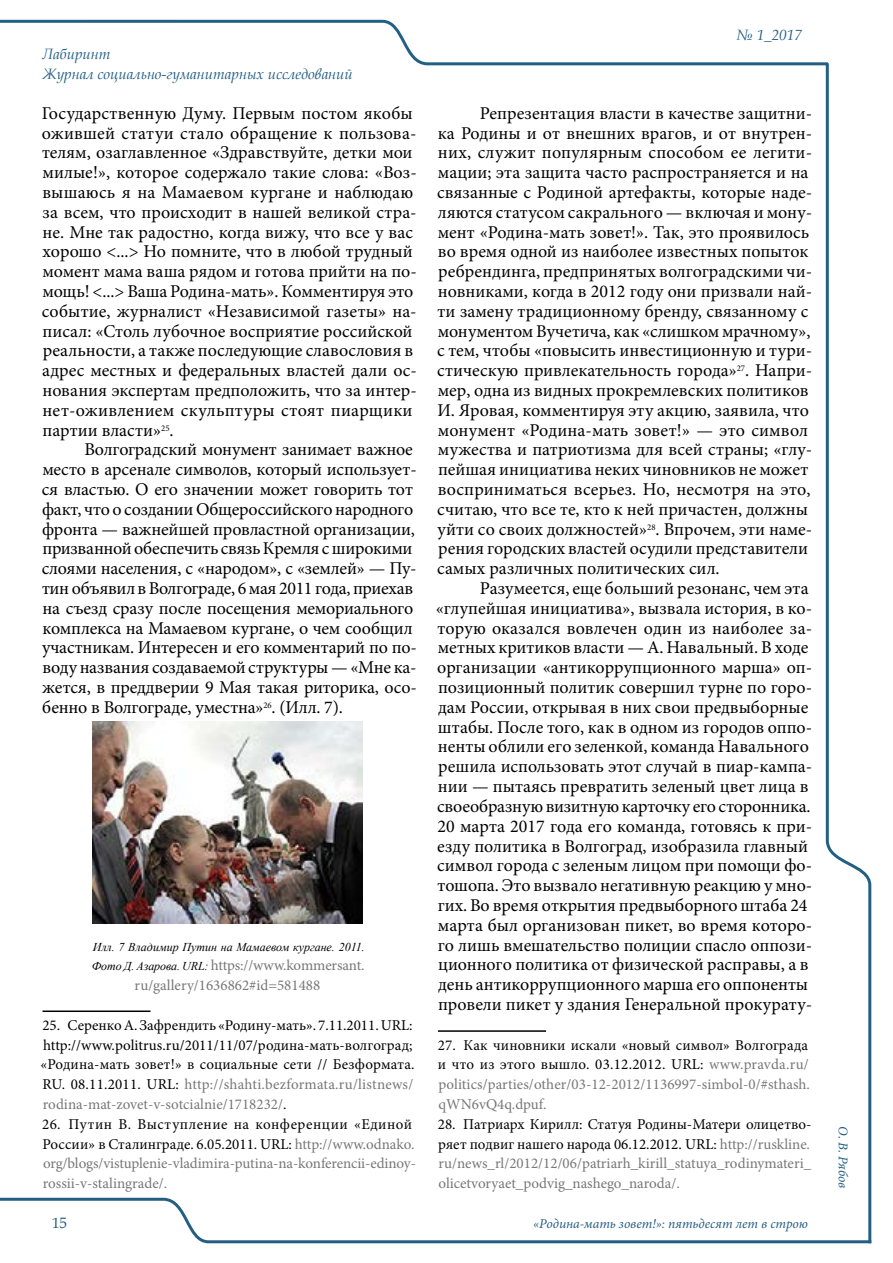
<style>
.page{position:relative;width:893px;height:1263px;background:#fff}
.page>*{position:absolute;margin:0;border:0;box-sizing:border-box;transform-origin:0 0}
.t1{font:18px/19.8px "Minion Pro";color:#000}
.t2{font:15px/19.8px "Minion Pro";color:#777}
.t3{font:15px/19.8px "Minion Pro";letter-spacing:.005em;color:#000}
.t4{font:italic 15px/19.8px "Book Antiqua";color:#235f83}
.t5{font:15px "Book Antiqua";color:#235f83}
.t6{font:italic 13.5px "Minion Pro";color:#235f83}
.t7{font:italic 12px "Times New Roman";color:#000}
.s1{font-family:"Times New Roman";font-style:italic;font-size:12px;color:#000}
.s2{color:#777}
.s3{color:#000}
</style>
<div class="page">
<svg style="left:0;top:19px;width:824px;height:47px"></svg>
<svg style="left:824px;top:62px;width:48px;height:1134px"></svg>
<svg style="left:0;top:1196px;width:872px;height:48px"></svg>
<hr style="left:43px;top:1010px;width:108px;height:2px;background:#000">
<hr style="left:438px;top:1030px;width:108px;height:2px;background:#000">
<img style="left:92px;top:721px;width:270px;height:203px">
<p class="t4" style="left:43px;top:44px;width:312px">Лабиринт<br>Журнал социально-гуманитарных исследований</p>
<p class="t1" style="left:42px;top:103px;width:376px">Государственную Думу. Первым постом якобы ожившей статуи стало обращение к пользова&shy;телям, озаглавленное «Здравствуйте, детки мои милые!», которое содержало такие слова: «Воз&shy;вышаюсь я на Мамаевом кургане и наблюдаю за всем, что происходит в нашей великой стра&shy;не. Мне так радостно, когда вижу, что все у вас хорошо &lt;...&gt; Но помните, что в любой трудный момент мама ваша рядом и готова прийти на по&shy;мощь! &lt;...&gt; Ваша Родина-мать». Комментируя это событие, журналист «Независимой газеты» на&shy;писал: «Столь лубочное восприятие российской реальности, а также последующие славословия в адрес местных и федеральных властей дали ос&shy;нования экспертам предположить, что за интер&shy;нет-оживлением скульптуры стоят пиарщики партии власти»<sup>25</sup>.</p>
<p class="t1" style="left:42px;top:440px;width:376px;text-indent:43px">Волгоградский монумент занимает важное место в арсенале символов, который использует&shy;ся властью. О его значении может говорить тот факт, что о создании Общероссийского народного фронта — важнейшей провластной организации, призванной обеспечить связь Кремля с широкими слоями населения, с «народом», с «землей» — Пу&shy;тин объявил в Волгограде, 6 мая 2011 года, приехав на съезд сразу после посещения мемориального комплекса на Мамаевом кургане, о чем сообщил участникам. Интересен и его комментарий по по&shy;воду названия создаваемой структуры — «Мне ка&shy;жется, в преддверии 9 Мая такая риторика, осо&shy;бенно в Волгограде, уместна»<sup>26</sup>. (Илл. 7).</p>
<p class="t7" style="left:93px;top:938px;width:274px">Илл. 7 Владимир Путин на Мамаевом кургане. 2011.</p>
<p class="t2" style="left:92px;top:956px;width:274px;text-align:center"><span class="s1">Фото Д. Азарова. URL:</span> https://www.kommersant. ru/gallery/1636862#id=581488</p>
<p class="t3" style="left:41px;top:1015px;width:376px">25. Серенко А. Зафрендить «Родину-мать». 7.11.2011. URL: http://www.politrus.ru/2011/11/07/родина-мать-волгоград; «Родина-мать зовет!» в социальные сети // Безформата.<br>RU. 08.11.2011. URL: <span class="s2">http://shahti.bezformata.ru/listnews/ rodina-mat-zovet-v-sotcialnie/1718232/</span>.</p>
<p class="t2" style="left:42px;top:1114px;width:375px"><span class="s3">26. Путин В. Выступление на конференции «Единой России» в Сталинграде. 6.05.2011. URL:</span> http://www.odnako. org/blogs/vistuplenie-vladimira-putina-na-konferencii-edinoy&shy;rossii-v-stalingrade/.</p>
<p class="t5" style="left:52px;top:1212px;width:16px">15</p>
<p class="t4" style="left:736px;top:24px;width:67px">№ 1_2017</p>
<p class="t1" style="left:437px;top:103px;width:376px;text-indent:43px">Репрезентация власти в качестве защитни&shy;ка Родины и от внешних врагов, и от внутрен&shy;них, служит популярным способом ее легити&shy;мации; эта защита часто распространяется и на связанные с Родиной артефакты, которые наде&shy;ляются статусом сакрального — включая и мону&shy;мент «Родина-мать зовет!». Так, это проявилось во время одной из наиболее известных попыток ребрендинга, предпринятых волгоградскими чи&shy;новниками, когда в 2012 году они призвали най&shy;ти замену традиционному бренду, связанному с монументом Вучетича, как «слишком мрачному», с тем, чтобы «повысить инвестиционную и тури&shy;стическую привлекательность города»<sup>27</sup>. Напри&shy;мер, одна из видных прокремлевских политиков И. Яровая, комментируя эту акцию, заявила, что монумент «Родина-мать зовет!» — это символ мужества и патриотизма для всей страны; «глу&shy;пейшая инициатива неких чиновников не может восприниматься всерьез. Но, несмотря на это, считаю, что все те, кто к ней причастен, должны уйти со своих должностей»<sup>28</sup>. Впрочем, эти наме&shy;рения городских властей осудили представители самых различных политических сил.</p>
<p class="t1" style="left:436px;top:578px;width:378px;text-indent:44px">Разумеется, еще больший резонанс, чем эта «глупейшая инициатива», вызвала история, в ко&shy;торую оказался вовлечен один из наиболее за&shy;метных критиков власти — А. Навальный. В ходе организации «антикоррупционного марша» оп&shy;позиционный политик совершил турне по горо&shy;дам России, открывая в них свои предвыборные штабы. После того, как в одном из городов оппо&shy;ненты облили его зеленкой, команда Навального решила использовать этот случай в пиар-кампа&shy;нии — пытаясь превратить зеленый цвет лица в своеобразную визитную карточку его сторонника.<br>20 марта 2017 года его команда, готовясь к при&shy;езду политика в Волгоград, изобразила главный символ города с зеленым лицом при помощи фо&shy;тошопа. Это вызвало негативную реакцию у мно&shy;гих. Во время открытия предвыборного штаба 24 марта был организован пикет, во время которо&shy;го лишь вмешательство полиции спасло оппози&shy;ционного политика от физической расправы, а в день антикоррупционного марша его оппоненты провели пикет у здания Генеральной прокурату-</p>
<p class="t2" style="left:438px;top:1035px;width:374px"><span class="s3">27. Как чиновники искали «новый символ» Волгограда и что из этого вышло. 03.12.2012. URL:</span> www.pravda.ru/ politics/parties/other/03-12-2012/1136997-simbol-0/#sthash. qWN6vQ4q.dpuf.</p>
<p class="t2" style="left:438px;top:1114px;width:375px;text-align:justify"><span class="s3">28. Патриарх Кирилл: Статуя Родины-Матери олицетво&shy;ряет подвиг нашего народа 06.12.2012. URL:</span> http://ruskline. ru/news_rl/2012/12/06/patriarh_kirill_statuya_rodinymateri_ olicetvoryaet_podvig_nashego_naroda/.</p>
<p class="t6" style="left:533px;top:1214px;width:276px">«Родина-мать зовет!»: пятьдесят лет в строю</p>
<p class="t6" style="left:852px;top:1126px;width:64px;rotate:90deg">О. В. Рябов</p>
</div>
